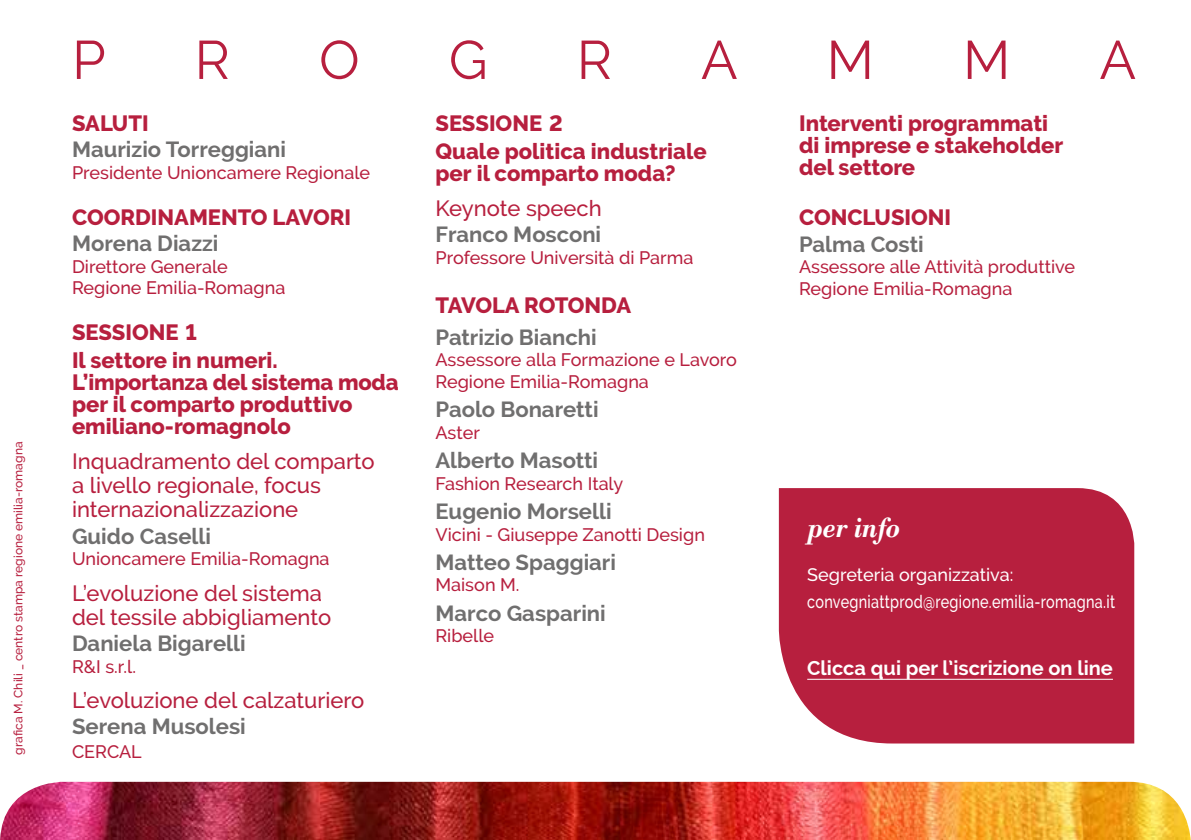
<style>
.page{position:relative;width:1191px;height:840px;background:#fff}
.page>*{position:absolute;margin:0;border:0;box-sizing:border-box;transform-origin:0 0}
.t1{font:54px "Raleway";color:#b71f3e}
.t2{font:italic 700 30px "Bodoni";letter-spacing:-.025em;color:#fff;scale:.9 1}
.t3{font:800 22px/22px "Raleway";color:#b71f3e}
.t4{font:700 22px "Raleway";color:#706f6f}
.t5{font:500 22px/24px "Raleway";color:#b71f3e}
.t6{font:800 22px "Raleway";letter-spacing:-.025em;color:#b71f3e}
.t7{font:700 20px "Raleway";color:#fff}
.t8{font:500 18px/21.6px "Raleway";color:#b71f3e}
.t9{font:500 18px/27.2px "Raleway";letter-spacing:.015em;color:#fff}
.t10{font:500 12px "Raleway";color:#b71f3e}
</style>
<div class="page">
<div style="left:779px;top:488px;width:355px;height:255px;background:#b71f3e"></div>
<img style="left:0;top:781px;width:1190px;height:58px">
<hr style="left:807px;top:678px;width:306px;height:1px;background:#fff">
<p class="t10" style="left:11px;top:754px;width:314px;rotate:-90deg">grafica M. Chili _ centro stampa regione emilia-romagna</p>
<h1 class="t1" style="left:72px;top:28px;width:35px">P</h1>
<h1 class="t1" style="left:194px;top:28px;width:37px">R</h1>
<h1 class="t1" style="left:319px;top:28px;width:42px">O</h1>
<h1 class="t1" style="left:449px;top:28px;width:40px">G</h1>
<h1 class="t1" style="left:577px;top:28px;width:37px">R</h1>
<h1 class="t1" style="left:701px;top:28px;width:38px">A</h1>
<h1 class="t1" style="left:826px;top:28px;width:49px">M</h1>
<h1 class="t1" style="left:963px;top:28px;width:49px">M</h1>
<h1 class="t1" style="left:1099px;top:28px;width:38px">A</h1>
<p class="t3" style="left:72px;top:112px;width:78px">SALUTI</p>
<p class="t4" style="left:72px;top:137px;width:215px">Maurizio Torreggiani</p>
<p class="t8" style="left:72px;top:162px;width:300px">Presidente Unioncamere Regionale</p>
<p class="t3" style="left:72px;top:206px;width:281px">COORDINAMENTO LAVORI</p>
<p class="t4" style="left:72px;top:230px;width:148px">Morena Diazzi</p>
<p class="t8" style="left:72px;top:255px;width:215px">Direttore Generale<br>Regione Emilia-Romagna</p>
<p class="t3" style="left:72px;top:318px;width:207px;line-height:27.6px">SESSIONE 1<br>Il settore in numeri.</p>
<p class="t3" style="left:72px;top:371px;width:328px">L’importanza del sistema moda per il comparto produttivo emiliano-romagnolo</p>
<p class="t5" style="left:72px;top:449px;width:304px">Inquadramento del comparto a livello regionale, focus internazionalizzazione</p>
<p class="t4" style="left:72px;top:523px;width:141px">Guido Caselli</p>
<p class="t8" style="left:72px;top:547px;width:259px">Unioncamere Emilia-Romagna</p>
<p class="t5" style="left:72px;top:580px;width:261px">L’evoluzione del sistema del tessile abbigliamento</p>
<p class="t4" style="left:72px;top:630px;width:175px">Daniela Bigarelli</p>
<p class="t8" style="left:72px;top:655px;width:65px">R&amp;I s.r.l.</p>
<p class="t5" style="left:72px;top:687px;width:294px">L’evoluzione del calzaturiero</p>
<p class="t4" style="left:72px;top:713px;width:175px">Serena Musolesi</p>
<p class="t8" style="left:72px;top:740px;width:71px">CERCAL</p>
<p class="t3" style="left:435px;top:109px;width:273px;line-height:27.6px">SESSIONE 2<br>Quale politica industriale</p>
<p class="t3" style="left:435px;top:162px;width:241px">per il comparto moda?</p>
<p class="t5" style="left:435px;top:196px;width:168px">Keynote speech</p>
<p class="t4" style="left:435px;top:222px;width:167px">Franco Mosconi</p>
<p class="t8" style="left:435px;top:247px;width:259px">Professore Università di Parma</p>
<p class="t6" style="left:435px;top:292px;width:197px">TAVOLA ROTONDA</p>
<p class="t4" style="left:435px;top:324px;width:163px">Patrizio Bianchi</p>
<p class="t8" style="left:435px;top:349px;width:303px">Assessore alla Formazione e Lavoro<br>Regione Emilia-Romagna</p>
<p class="t4" style="left:435px;top:396px;width:164px">Paolo Bonaretti</p>
<p class="t8" style="left:435px;top:421px;width:46px">Aster</p>
<p class="t4" style="left:435px;top:447px;width:164px">Alberto Masotti</p>
<p class="t8" style="left:435px;top:472px;width:189px">Fashion Research Italy</p>
<p class="t4" style="left:435px;top:498px;width:177px">Eugenio Morselli</p>
<p class="t8" style="left:435px;top:523px;width:271px">Vicini - Giuseppe Zanotti Design</p>
<p class="t4" style="left:435px;top:549px;width:182px">Matteo Spaggiari</p>
<p class="t8" style="left:435px;top:574px;width:85px">Maison M.</p>
<p class="t4" style="left:435px;top:600px;width:172px">Marco Gasparini</p>
<p class="t8" style="left:435px;top:624px;width:60px">Ribelle</p>
<p class="t3" style="left:799px;top:112px;width:266px">Interventi programmati di imprese e stakeholder del settore</p>
<p class="t3" style="left:799px;top:207px;width:154px">CONCLUSIONI</p>
<p class="t4" style="left:799px;top:231px;width:126px">Palma Costi</p>
<p class="t8" style="left:799px;top:256px;width:277px">Assessore alle Attività produttive<br>Regione Emilia-Romagna</p>
<h2 class="t2" style="left:807px;top:509px;width:105px">per info</h2>
<p class="t9" style="left:807px;top:560px;width:309px">Segreteria organizzativa: convegniattprod@regione.emilia-romagna.it</p>
<p class="t7" style="left:807px;top:656px;width:307px">Clicca qui per l’iscrizione on line</p>
</div>
